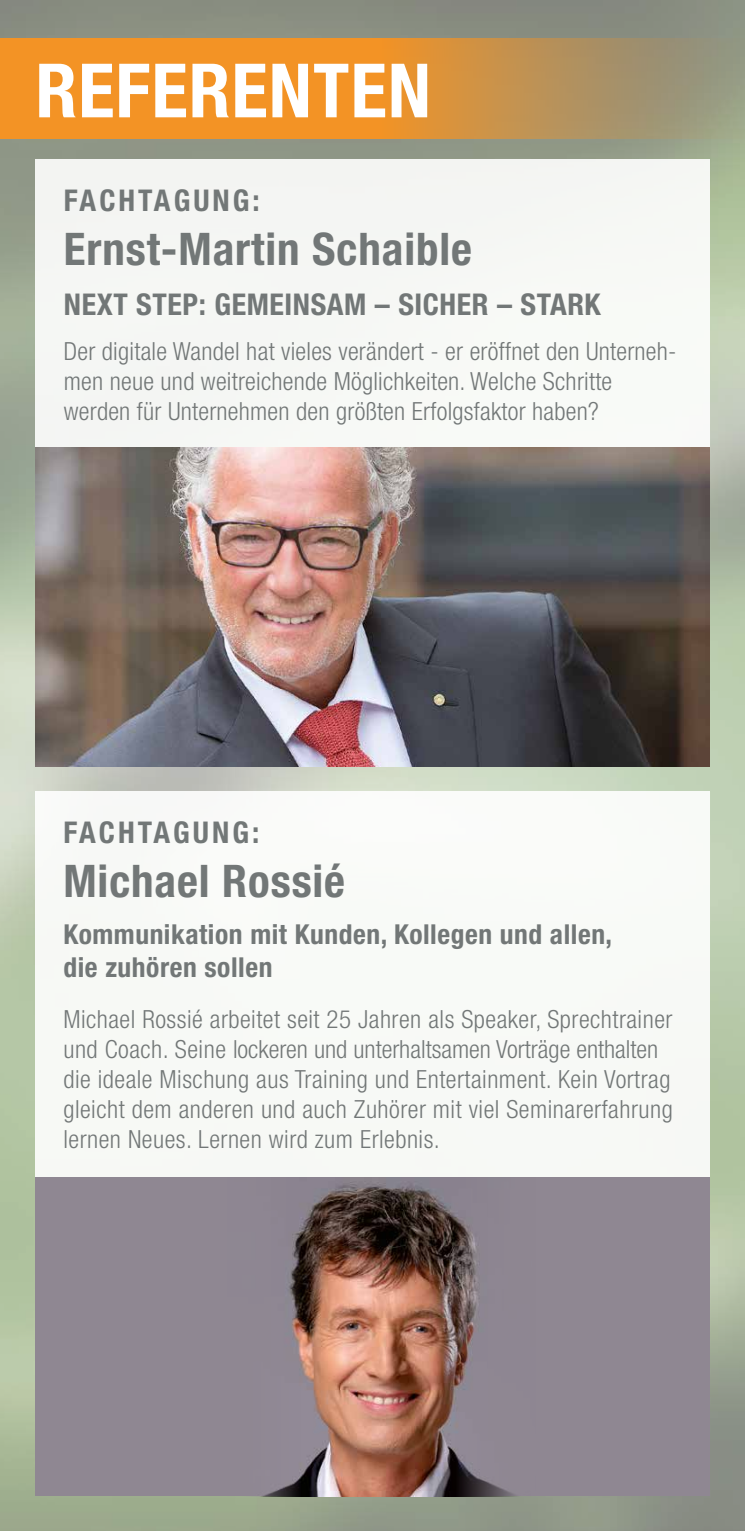
<style>
.page{position:relative;width:745px;height:1531px;background:#fff}
.page>*{position:absolute;margin:0;border:0;box-sizing:border-box;transform-origin:0 0}
.t1{font:700 condensed 75px "Helvetica Neue";letter-spacing:.015em;color:#fff}
.t2{font:700 condensed 45px "Helvetica Neue";letter-spacing:.02em;color:#727777}
.t3{font:700 condensed 30px "Helvetica Neue";letter-spacing:.02em;color:#727777}
.t4{font:700 condensed 30px "Helvetica Neue";letter-spacing:.1em;color:#727777}
.t5{font:700 condensed 27.5px/33px "Helvetica Neue";letter-spacing:.02em;color:#727777}
.t6{font:300 condensed 25px/30px "Helvetica Neue";letter-spacing:.02em;color:#727777}
</style>
<div class="page">
<img style="left:0;top:0;width:744px;height:1531px">
<svg style="left:0;top:38px;width:744px;height:100px;fill:#f39325"></svg>
<div style="left:35px;top:159px;width:674px;height:289px;background:#f5f7f4"></div>
<img style="left:35px;top:448px;width:674px;height:319px">
<div style="left:35px;top:791px;width:674px;height:386px;background:#f8f9f6"></div>
<div style="left:35px;top:1177px;width:674px;height:319px;background:#8f8792"></div>
<img style="left:264px;top:1181px;width:251px;height:315px">
<h1 class="t1" style="left:35px;top:45px;width:397px">REFERENTEN</h1>
<p class="t4" style="left:64px;top:182px;width:197px">FACHTAGUNG:</p>
<h2 class="t2" style="left:64px;top:222px;width:409px">Ernst-Martin Schaible</h2>
<p class="t3" style="left:64px;top:286px;width:538px">NEXT STEP: GEMEINSAM – SICHER – STARK</p>
<p class="t6" style="left:64px;top:335px;width:613px">Der digitale Wandel hat vieles verändert - er eröffnet den Unterneh&shy;men neue und weitreichende Möglichkeiten. Welche Schritte werden für Unternehmen den größten Erfolgsfaktor haben?</p>
<p class="t4" style="left:63px;top:814px;width:197px">FACHTAGUNG:</p>
<h2 class="t2" style="left:63px;top:853px;width:283px">Michael Rossié</h2>
<p class="t5" style="left:63px;top:917px;width:550px">Kommunikation mit Kunden, Kollegen und allen, die zuhören sollen</p>
<p class="t6" style="left:63px;top:1004px;width:610px">Michael Rossié arbeitet seit 25 Jahren als Speaker, Sprechtrainer und Coach. Seine lockeren und unterhaltsamen Vorträge enthalten die ideale Mischung aus Training und Entertainment. Kein Vortrag gleicht dem anderen und auch Zuhörer mit viel Seminarerfahrung lernen Neues. Lernen wird zum Erlebnis.</p>
</div>
